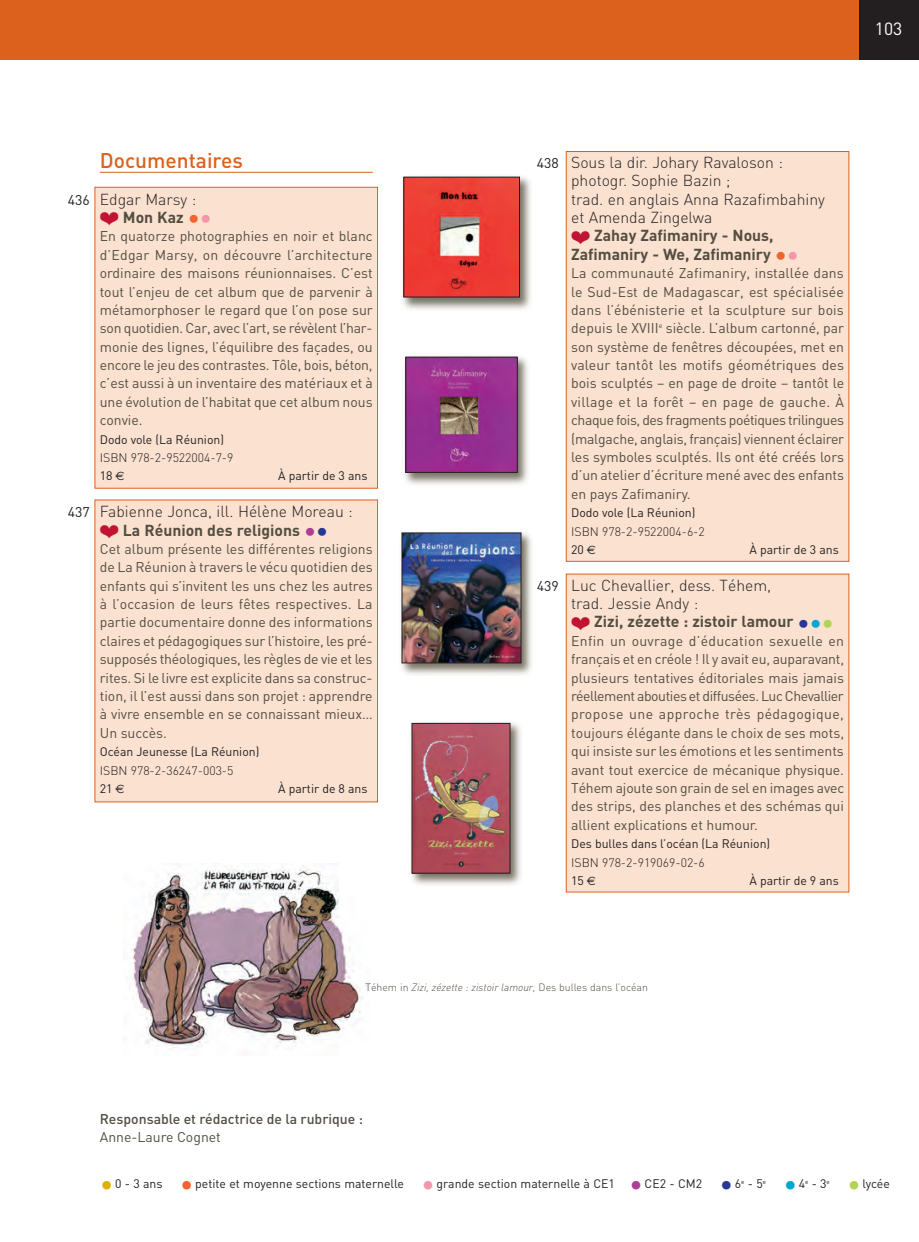
<style>
.page{position:relative;width:919px;height:1242px;background:#fff}
.page>*{position:absolute;margin:0;border:0;box-sizing:border-box;transform-origin:0 0}
.t1{font:500 21px "DIN";color:#dc611c}
.t2{font:17.5px "DIN";color:#fff}
.t3{font:300 15.75px/18.4px "DIN";color:#231f20}
.t4{font:700 15.75px/18.4px "DIN";color:#534e41}
.t5{font:14px/18.4px "DIN";color:#534e41;text-align:justify}
.t6{font:500 14px/18.4px "DIN";color:#534e41}
.t7{font:14px "DIN";color:#231f20}
.t8{font:12.25px/18.4px "DIN";color:#231f20}
.t9{font:300 10.5px "DIN";color:#534e41}
.s1{color:#c01432}
.s2{font-size:24.5px;color:#f2642f}
.s3{font-size:24.5px;color:#f298aa}
.s4{font-weight:300}
.s5{font-family:"Euro Sans";font-size:12.08px}
.s6{font-size:24.5px;color:#af3d96}
.s7{font-size:24.5px;color:#293695}
.s8{font-size:24.5px;color:#00a6cd}
.s9{font-size:24.5px;color:#b2d454}
.s10{font-style:italic}
.s11{font-weight:400}
.s12{font-size:26.25px;color:#ddb008}
.s13{font-size:26.25px;color:#f2642f}
.s14{font-size:26.25px;color:#f298aa}
.s15{font-size:26.25px;color:#af3d96}
.s16{font-size:26.25px;color:#293695}
.s17{font-size:26.25px;color:#00a6cd}
.s18{font-size:26.25px;color:#b2d454}
</style>
<div class="page">
<div style="left:566px;top:574px;width:283px;height:317px;background:#fae1d0"></div>
<div style="left:566px;top:152px;width:283px;height:409px;background:#fae1d0"></div>
<div style="left:566px;top:151px;width:283px;height:410px;border:1px solid #dc611c"></div>
<div style="left:95px;top:500px;width:282px;height:301px;background:#fae1d0"></div>
<div style="left:95px;top:187px;width:282px;height:301px;background:#fae1d0"></div>
<div style="left:95px;top:187px;width:283px;height:301px;border:1px solid #dc611c"></div>
<div style="left:1px;top:0;width:883px;height:60px;background:#dc611c"></div>
<hr style="left:100px;top:172px;width:273px;height:1px;background:#dc611c">
<div style="left:859px;top:0;width:60px;height:60px;background:#231f20"></div>
<img style="left:402px;top:176px;width:129px;height:134px">
<img style="left:406px;top:179px;width:112px;height:116px">
<img style="left:401px;top:532px;width:131px;height:143px">
<img style="left:404px;top:535px;width:115px;height:126px">
<div style="left:402px;top:533px;width:119px;height:130px;border:1px solid #231f20"></div>
<img style="left:404px;top:356px;width:124px;height:129px">
<img style="left:408px;top:359px;width:107px;height:111px">
<img style="left:411px;top:722px;width:110px;height:163px">
<img style="left:414px;top:725px;width:94px;height:146px">
<hr style="left:0;top:0;width:1px;height:60px;background:#dc611c">
<img style="left:131px;top:863px;width:238px;height:187px">
<p class="t2" style="left:875px;top:19px;width:29px">103</p>
<p class="t7" style="left:68px;top:191px;width:23px">436</p>
<p class="t7" style="left:68px;top:504px;width:23px">437</p>
<p class="t1" style="left:100px;top:148px;width:145px">Documentaires</p>
<p class="t3" style="left:100px;top:190px;width:98px">Edgar Marsy :</p>
<p class="t4" style="left:100px;top:208px;width:114px"><span class="s1">▪</span> Mon Kaz <span class="s2">•</span><span class="s3">•</span></p>
<p class="t5" style="left:100px;top:227px;width:274px">En quatorze photographies en noir et blanc d’Edgar Marsy, on découvre l’architecture ordinaire des maisons réunionnaises. C’est tout l’enjeu de cet album que de parvenir à métamorphoser le regard que l’on pose sur son quotidien. Car, avec l’art, se révèlent l’har&shy;monie des lignes, l’équilibre des façades, ou encore le jeu des contrastes. Tôle, bois, béton, c’est aussi à un inventaire des matériaux et à une évolution de l’habitat que cet album nous convie.</p>
<p class="t8" style="left:100px;top:430px;width:135px">Dodo vole (La Réunion)<br><span class="s4">ISBN 978-2-9522004-7-9<br></span>18 <span class="s5">€</span></p>
<p class="t8" style="left:278px;top:467px;width:91px">À partir de 3 ans</p>
<p class="t3" style="left:100px;top:502px;width:255px">Fabienne Jonca, ill. Hélène Moreau :</p>
<p class="t4" style="left:100px;top:521px;width:230px"><span class="s1">▪</span> La Réunion des religions <span class="s6">•</span><span class="s7">•</span></p>
<p class="t5" style="left:100px;top:540px;width:274px">Cet album présente les différentes religions de La Réunion à travers le vécu quotidien des enfants qui s’invitent les uns chez les autres à l’occasion de leurs fêtes respectives. La partie documentaire donne des informations claires et pédagogiques sur l’histoire, les pré&shy;supposés théologiques, les règles de vie et les rites. Si le livre est explicite dans sa construc&shy;tion, il l’est aussi dans son projet : apprendre à vivre ensemble en se connaissant mieux… Un succès.</p>
<p class="t8" style="left:100px;top:742px;width:161px">Océan Jeunesse (La Réunion)<br><span class="s4">ISBN 978-2-36247-003-5<br></span>21 <span class="s5">€</span></p>
<p class="t8" style="left:278px;top:779px;width:91px">À partir de 8 ans</p>
<p class="t7" style="left:537px;top:155px;width:23px">438</p>
<p class="t7" style="left:537px;top:577px;width:23px">439</p>
<p class="t3" style="left:571px;top:153px;width:255px">Sous la dir. Johary Ravaloson : photogr. Sophie Bazin ;<br>trad. en anglais Anna Razafimbahiny et Amenda Zingelwa</p>
<p class="t4" style="left:571px;top:227px;width:229px"><span class="s1">▪</span> Zahay Zafimaniry - Nous,<br>Zafimaniry - We, Zafimaniry <span class="s2">•</span><span class="s3">•</span></p>
<p class="t5" style="left:571px;top:264px;width:274px">La communauté Zafimaniry, installée dans le Sud-Est de Madagascar, est spécialisée dans l’ébénisterie et la sculpture sur bois depuis le XVIII<sup>e</sup> siècle. L’album cartonné, par son système de fenêtres découpées, met en valeur tantôt les motifs géométriques des bois sculptés – en page de droite – tantôt le village et la forêt – en page de gauche. À chaque fois, des fragments poétiques trilingues (malgache, anglais, français) viennent éclairer les symboles sculptés. Ils ont été créés lors d’un atelier d’écriture mené avec des enfants en pays Zafimaniry.</p>
<p class="t8" style="left:571px;top:503px;width:135px">Dodo vole (La Réunion)<br><span class="s4">ISBN 978-2-9522004-6-2<br></span>20 <span class="s5">€</span></p>
<p class="t8" style="left:749px;top:540px;width:91px">À partir de 3 ans</p>
<p class="t3" style="left:571px;top:576px;width:202px">Luc Chevallier, dess. Téhem, trad. Jessie Andy :</p>
<p class="t4" style="left:571px;top:613px;width:264px"><span class="s1">▪</span> Zizi, zézette : zistoir lamour <span class="s7">•</span><span class="s8">•</span><span class="s9">•</span></p>
<p class="t5" style="left:571px;top:631px;width:275px">Enfin un ouvrage d’éducation sexuelle en français et en créole ! Il y avait eu, auparavant, plusieurs tentatives éditoriales mais jamais réellement abouties et diffusées. Luc Chevallier propose une approche très pédagogique, toujours élégante dans le choix de ses mots, qui insiste sur les émotions et les sentiments avant tout exercice de mécanique physique.<br>Téhem ajoute son grain de sel en images avec des strips, des planches et des schémas qui allient explications et humour.</p>
<p class="t8" style="left:571px;top:834px;width:201px">Des bulles dans l’océan (La Réunion)<br><span class="s4">ISBN 978-2-919069-02-6<br></span>15 <span class="s5">€</span></p>
<p class="t8" style="left:749px;top:871px;width:91px">À partir de 9 ans</p>
<p class="t9" style="left:365px;top:981px;width:284px">Téhem in <span class="s10">Zizi, zézette : zistoir lamour,</span> Des bulles dans l’océan</p>
<p class="t6" style="left:100px;top:1109px;width:265px">Responsable et rédactrice de la rubrique :<br><span class="s11">Anne-Laure Cognet</span></p>
<p class="t8" style="left:100px;top:1174px;width:668px"><span class="s12">•</span>0 - 3 ans <span class="s13">•</span>petite et moyenne sections maternelle <span class="s14">•</span>grande section maternelle à CE1 <span class="s15">•</span>CE2 - CM2 <span class="s16">•</span>6<sup>e</sup> - 5<sup>e</sup></p>
<p class="t8" style="left:783px;top:1174px;width:48px"><span class="s17">•</span>4<sup>e</sup> - 3<sup>e</sup></p>
<p class="t8" style="left:847px;top:1174px;width:44px"><span class="s18">•</span>lycée</p>
</div>
